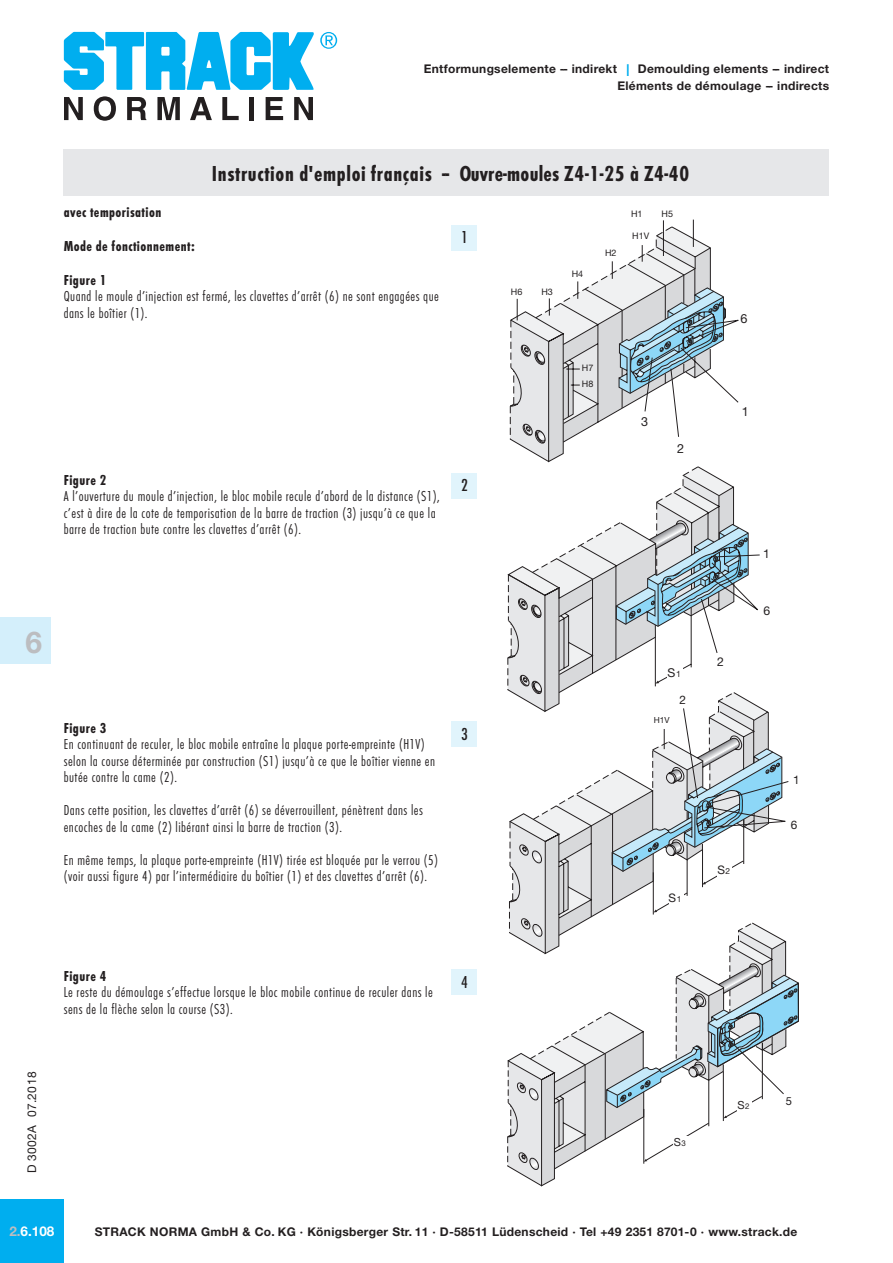
<style>
.page{position:relative;width:893px;height:1263px;background:#fff}
.page>*{position:absolute;margin:0;border:0;box-sizing:border-box;transform-origin:0 0}
.t1{font:700 30px "Helvetica Neue LT Std";color:#bcbdc0}
.t2{font:22.5px "Futura T Bol Con";letter-spacing:.03em;color:#231f20}
.t3{font:18px "Futura T Med Con";color:#231f20}
.áTabFu__10_12_FutLig{font:15px/16.5px "Futura T Lig Con";letter-spacing:.03em;color:#231f20}
.ZwischenŸberschrift{font:15px "Futura T Bol Con";letter-spacing:.03em;color:#231f20}
.t4{font:700 13.5px "Helvetica Neue LT Std";color:#fff}
.t5{font:12.6px "Helvetica Neue LT Std";color:#231f20}
.t6{font:12.15px "Helvetica Neue LT Std";color:#231f20}
.t7{font:700 12px/16.5px "Helvetica Neue LT Std";letter-spacing:.025em;color:#231f20;text-align:right}
.t8{font:12px "Helvetica Neue LT Std";letter-spacing:.03em;color:#231f20}
.t9{font:11.7px "Helvetica Neue LT Std";color:#231f20}
.t10{font:11.1px "Helvetica Neue LT Std";color:#231f20}
.t11{font:9px/15.5px "Helvetica Neue LT Std";color:#231f20}
.t12{font:8.4px "Helvetica Neue LT Std";color:#231f20}
.s1{font-weight:400;font-size:16.5px;color:#00aeef}
.s2{font-size:8.7px}
.s3{font-size:8.4px}
.s4{font-size:7.95px}
.s5{color:#bcbdc0}
</style>
<div class="page">
<svg style="left:64px;top:97px;width:19px;height:23px"></svg>
<svg style="left:94px;top:96px;width:22px;height:25px"></svg>
<svg style="left:127px;top:97px;width:19px;height:23px"></svg>
<svg style="left:157px;top:97px;width:23px;height:23px"></svg>
<svg style="left:190px;top:97px;width:22px;height:23px"></svg>
<svg style="left:222px;top:97px;width:17px;height:23px"></svg>
<div style="left:249px;top:97px;width:5px;height:23px;background:#231f20"></div>
<svg style="left:266px;top:97px;width:17px;height:23px"></svg>
<svg style="left:294px;top:97px;width:19px;height:23px"></svg>
<svg style="left:64px;top:32px;width:273px;height:58px"></svg>
<div style="left:0;top:617px;width:51px;height:46px;background:#d4effb"></div>
<div style="left:0;top:1199px;width:64px;height:64px;background:#00aeef"></div>
<div style="left:64px;top:149px;width:765px;height:47px;background:#e6e7e9"></div>
<div style="left:451px;top:225px;width:25px;height:26px;background:#e1f4fc"></div>
<div style="left:451px;top:473px;width:25px;height:26px;background:#e1f4fc"></div>
<div style="left:451px;top:721px;width:25px;height:26px;background:#e1f4fc"></div>
<div style="left:451px;top:969px;width:25px;height:26px;background:#e1f4fc"></div>
<svg style="left:507px;top:219px;width:292px;height:967px"></svg>
<p class="t7" style="left:424px;top:61px;width:407px">Entformungselemente -- indirekt <span class="s1">I</span> Demoulding elements -- indirect<br>Eléments de démoulage -- indirects</p>
<p class="t2" style="left:212px;top:160px;width:479px">Instruction d'emploi français -- Ouvre-moules Z4-1-25 à Z4-40</p>
<p class="ZwischenŸberschrift" style="left:64px;top:204px;width:99px">avec temporisation</p>
<p class="ZwischenŸberschrift" style="left:64px;top:237px;width:133px">Mode de fonctionnement:</p>
<p class="ZwischenŸberschrift" style="left:64px;top:271px;width:44px">Figure 1</p>
<p class="áTabFu__10_12_FutLig" style="left:64px;top:288px;width:377px">Quand le moule d’injection est fermé, les clavettes d’arrêt (6) ne sont engagées que dans le boîtier (1).</p>
<p class="t3" style="left:461px;top:228px;width:8px">1</p>
<p class="ZwischenŸberschrift" style="left:64px;top:471px;width:44px">Figure 2</p>
<p class="áTabFu__10_12_FutLig" style="left:64px;top:488px;width:378px">A l’ouverture du moule d’injection, le bloc mobile recule d’abord de la distance (S1), c’est à dire de la cote de temporisation de la barre de traction (3) jusqu’à ce que la barre de traction bute contre les clavettes d’arrêt (6).</p>
<p class="t3" style="left:461px;top:476px;width:8px">2</p>
<p class="t11" style="left:511px;top:284px;width:13px">H6</p>
<p class="t11" style="left:541px;top:284px;width:13px">H3</p>
<p class="t11" style="left:572px;top:266px;width:13px">H4</p>
<p class="t11" style="left:605px;top:245px;width:13px">H2</p>
<p class="t11" style="left:631px;top:206px;width:13px">H1</p>
<p class="t11" style="left:661px;top:206px;width:13px">H5</p>
<p class="t11" style="left:632px;top:228px;width:19px">H1V</p>
<p class="t11" style="left:582px;top:360px;width:13px">H7<br>H8</p>
<p class="t5" style="left:641px;top:414px;width:9px">3</p>
<p class="t5" style="left:677px;top:441px;width:9px">2</p>
<h1 class="t1" style="left:26px;top:623px;width:18px">6</h1>
<p class="ZwischenŸberschrift" style="left:64px;top:719px;width:44px">Figure 3</p>
<p class="áTabFu__10_12_FutLig" style="left:64px;top:736px;width:373px">En continuant de reculer, le bloc mobile entraîne la plaque porte-empreinte (H1V) selon la course déterminée par construction (S1) jusqu’à ce que le boîtier vienne en butée contre la came (2).</p>
<p class="áTabFu__10_12_FutLig" style="left:64px;top:802px;width:361px">Dans cette position, les clavettes d’arrêt (6) se déverrouillent, pénètrent dans les encoches de la came (2) libérant ainsi la barre de traction (3).</p>
<p class="áTabFu__10_12_FutLig" style="left:64px;top:852px;width:376px">En même temps, la plaque porte-empreinte (H1V) tirée est bloquée par le verrou (5) (voir aussi figure 4) par l’intermédiaire du boîtier (1) et des clavettes d’arrêt (6).</p>
<p class="t3" style="left:461px;top:724px;width:8px">3</p>
<p class="t8" style="left:25px;top:1173px;width:103px;rotate:-90deg">D 3002A 07.2018</p>
<p class="ZwischenŸberschrift" style="left:64px;top:967px;width:44px">Figure 4</p>
<p class="áTabFu__10_12_FutLig" style="left:64px;top:984px;width:371px">Le reste du démoulage s’effectue lorsque le bloc mobile continue de reculer dans le sens de la flèche selon la course (S3).</p>
<p class="t3" style="left:461px;top:972px;width:8px">4</p>
<p class="t6" style="left:667px;top:665px;width:15px">S<span class="s2">1</span></p>
<p class="t12" style="left:654px;top:715px;width:17px">H1V</p>
<p class="t9" style="left:679px;top:692px;width:8px">2</p>
<p class="t9" style="left:669px;top:891px;width:14px">S<span class="s3">1</span></p>
<p class="t10" style="left:674px;top:1135px;width:14px">S<span class="s4">3</span></p>
<p class="t5" style="left:741px;top:311px;width:9px">6</p>
<p class="t5" style="left:742px;top:404px;width:9px">1</p>
<p class="t6" style="left:717px;top:655px;width:8px">2</p>
<p class="t6" style="left:763px;top:546px;width:8px">1</p>
<p class="t6" style="left:763px;top:604px;width:8px">6</p>
<p class="t9" style="left:717px;top:863px;width:14px">S<span class="s3">2</span></p>
<p class="t9" style="left:793px;top:772px;width:8px">1</p>
<p class="t9" style="left:791px;top:818px;width:8px">6</p>
<p class="t10" style="left:737px;top:1098px;width:14px">S<span class="s4">2</span></p>
<p class="t10" style="left:786px;top:1094px;width:8px">5</p>
<p class="t4" style="left:9px;top:1222px;width:47px"><span class="s5">2.</span>6.108</p>
<p class="t7" style="left:95px;top:1223px;width:704px">STRACK NORMA GmbH &amp; Co. KG · Königsberger Str. 11 · D-58511 Lüdenscheid · Tel +49 2351 8701-0 · www.strack.de</p>
</div>
